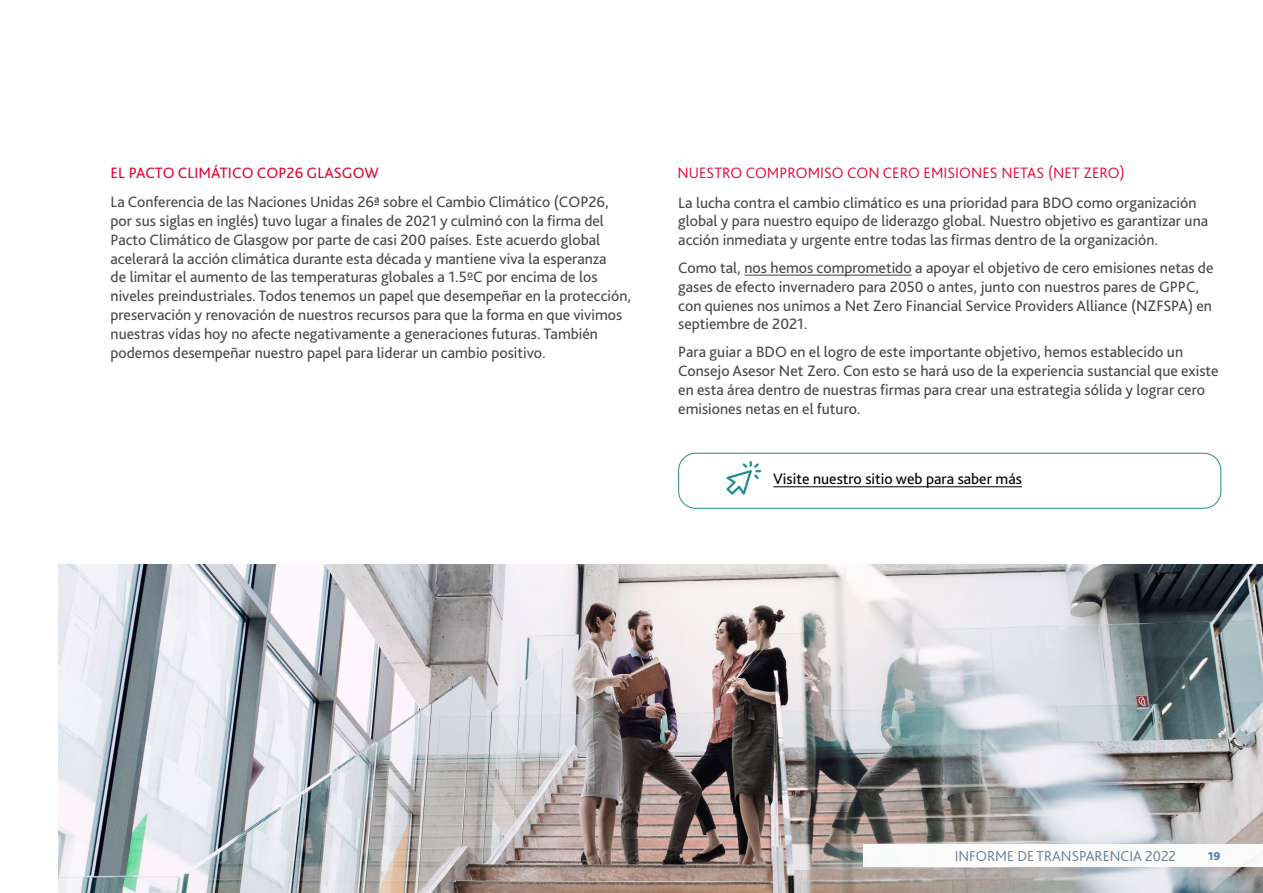
<style>
.page{position:relative;width:1263px;height:893px;background:#fff}
.page>*{position:absolute;margin:0;border:0;box-sizing:border-box;transform-origin:0 0}
.t1{font:15.75px/18.9px "Bliss Pro";color:#494643}
.t2{font:300 15.75px "Bliss Pro";letter-spacing:.005em;color:#e3032e}
.t3{font:15.75px "Bliss Pro";color:#000}
.t4{font:15.75px "Bliss Pro";letter-spacing:.005em;color:#e3032e}
.t5{font:300 15px "Bliss Pro";color:#657c91}
.t6{font:800 12px "Bliss Pro";color:#657c91}
</style>
<div class="page">
<img style="left:59px;top:564px;width:1204px;height:329px">
<div style="left:863px;top:843px;width:400px;height:23px;background:#fff"></div>
<hr style="left:744px;top:275px;width:168px;height:1px;background:#494643">
<hr style="left:773px;top:486px;width:249px;height:1px;background:#000">
<svg style="left:726px;top:461px;width:35px;height:34px"></svg>
<div style="left:678px;top:453px;width:543px;height:56px;border:1px solid #218f8b;border-radius:17px"></div>
<p class="t4" style="left:111px;top:163px;width:270px">EL PACTO CLIMÁTICO COP26 GLASGOW</p>
<p class="t1" style="left:111px;top:192px;width:522px">La Conferencia de las Naciones Unidas 26ª sobre el Cambio Climático (COP26, por sus siglas en inglés) tuvo lugar a finales de 2021 y culminó con la firma del Pacto Climático de Glasgow por parte de casi 200 países. Este acuerdo global acelerará la acción climática durante esta década y mantiene viva la esperanza<br>de limitar el aumento de las temperaturas globales a 1.5ºC por encima de los niveles preindustriales. Todos tenemos un papel que desempeñar en la protección, preservación y renovación de nuestros recursos para que la forma en que vivimos nuestras vidas hoy no afecte negativamente a generaciones futuras. También podemos desempeñar nuestro papel para liderar un cambio positivo.</p>
<p class="t1" style="left:678px;top:193px;width:531px">La lucha contra el cambio climático es una prioridad para BDO como organización global y para nuestro equipo de liderazgo global. Nuestro objetivo es garantizar una acción inmediata y urgente entre todas las firmas dentro de la organización.</p>
<p class="t2" style="left:677px;top:163px;width:449px">NUESTRO COMPROMISO CON CERO EMISIONES NETAS (NET ZERO)</p>
<p class="t1" style="left:678px;top:258px;width:537px">Como tal, nos hemos comprometido a apoyar el objetivo de cero emisiones netas de gases de efecto invernadero para 2050 o antes, junto con nuestros pares de GPPC, con quienes nos unimos a Net Zero Financial Service Providers Alliance (NZFSPA) en septiembre de 2021.</p>
<p class="t1" style="left:678px;top:342px;width:542px">Para guiar a BDO en el logro de este importante objetivo, hemos establecido un Consejo Asesor Net Zero. Con esto se hará uso de la experiencia sustancial que existe en esta área dentro de nuestras firmas para crear una estrategia sólida y lograr cero emisiones netas en el futuro.</p>
<p class="t3" style="left:773px;top:469px;width:250px">Visite nuestro sitio web para saber más</p>
<p class="t5" style="left:955px;top:846px;width:223px">INFORME DE TRANSPARENCIA 2022</p>
<p class="t6" style="left:1208px;top:848px;width:14px">19</p>
</div>
